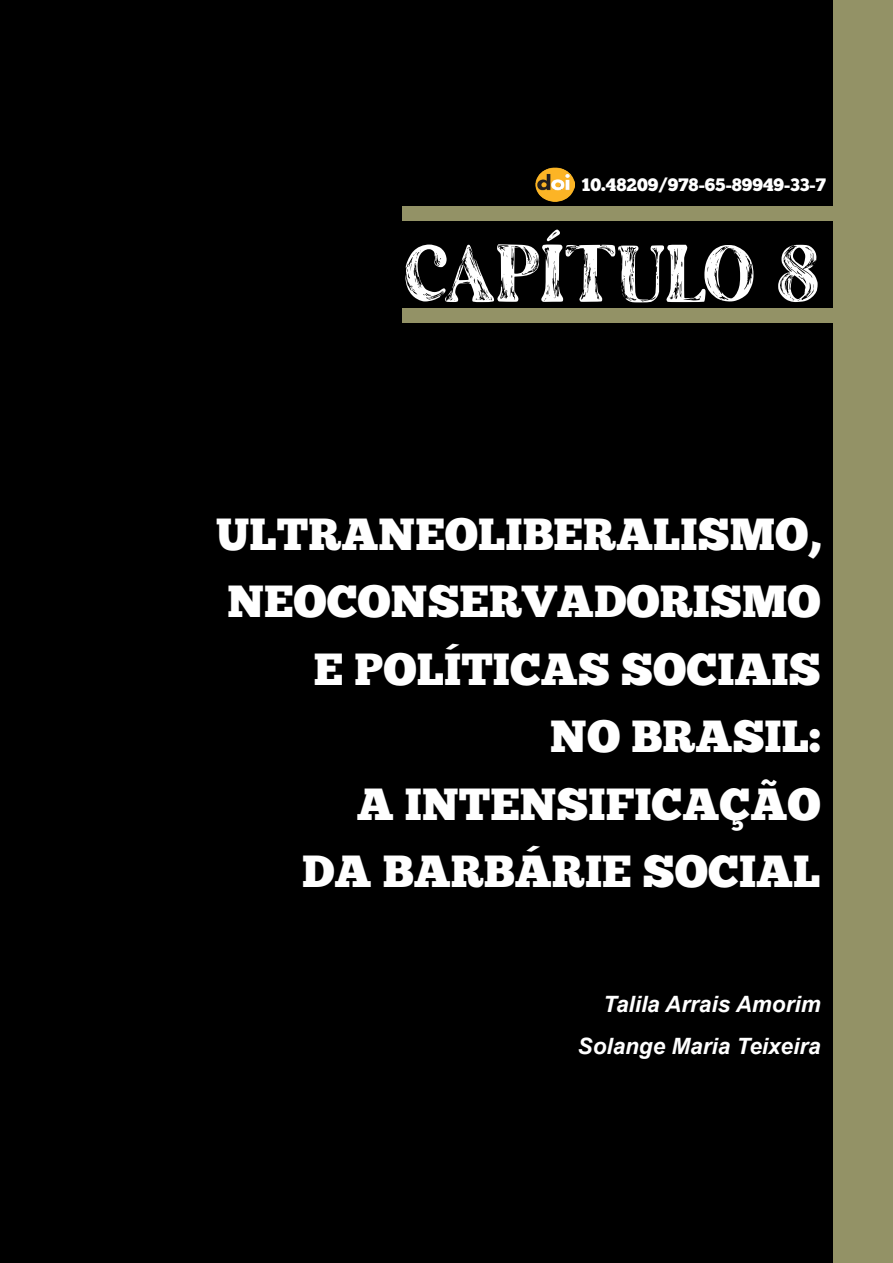
<style>
.page{position:relative;width:893px;height:1263px;background:#000}
.page>*{position:absolute;margin:0;border:0;box-sizing:border-box;transform-origin:0 0}
.t1{font:51px "The Artisan Marker Serif";color:#fff}
.t2{font:45px/67.5px "Chunk Five";color:#fff;text-align:right}
.t3{font:italic 700 22.5px/42.3px "Arial";color:#fff;text-align:right}
.t4{font:18px "Chunk Five";color:#fff}
</style>
<div class="page">
<div style="left:833px;top:0;width:60px;height:1263px;background:#939266"></div>
<div style="left:402px;top:308px;width:478px;height:15px;background:#939266"></div>
<div style="left:402px;top:206px;width:478px;height:15px;background:#939266"></div>
<img style="left:536px;top:167px;width:38px;height:34px">
<p class="t4" style="left:582px;top:173px;width:246px">10.48209/978-65-89949-33-7</p>
<p class="t1" style="left:405px;top:255px;width:418px">CAPÍTULO 8</p>
<p class="t2" style="left:216px;top:502px;width:606px">ULTRANEOLIBERALISMO,<br>NEOCONSERVADORISMO<br>E POLÍTICAS SOCIAIS<br>NO BRASIL:<br>A INTENSIFICAÇÃO<br>DA BARBÁRIE SOCIAL</p>
<p class="t3" style="left:578px;top:984px;width:245px">Talila Arrais Amorim<br>Solange Maria Teixeira</p>
</div>
